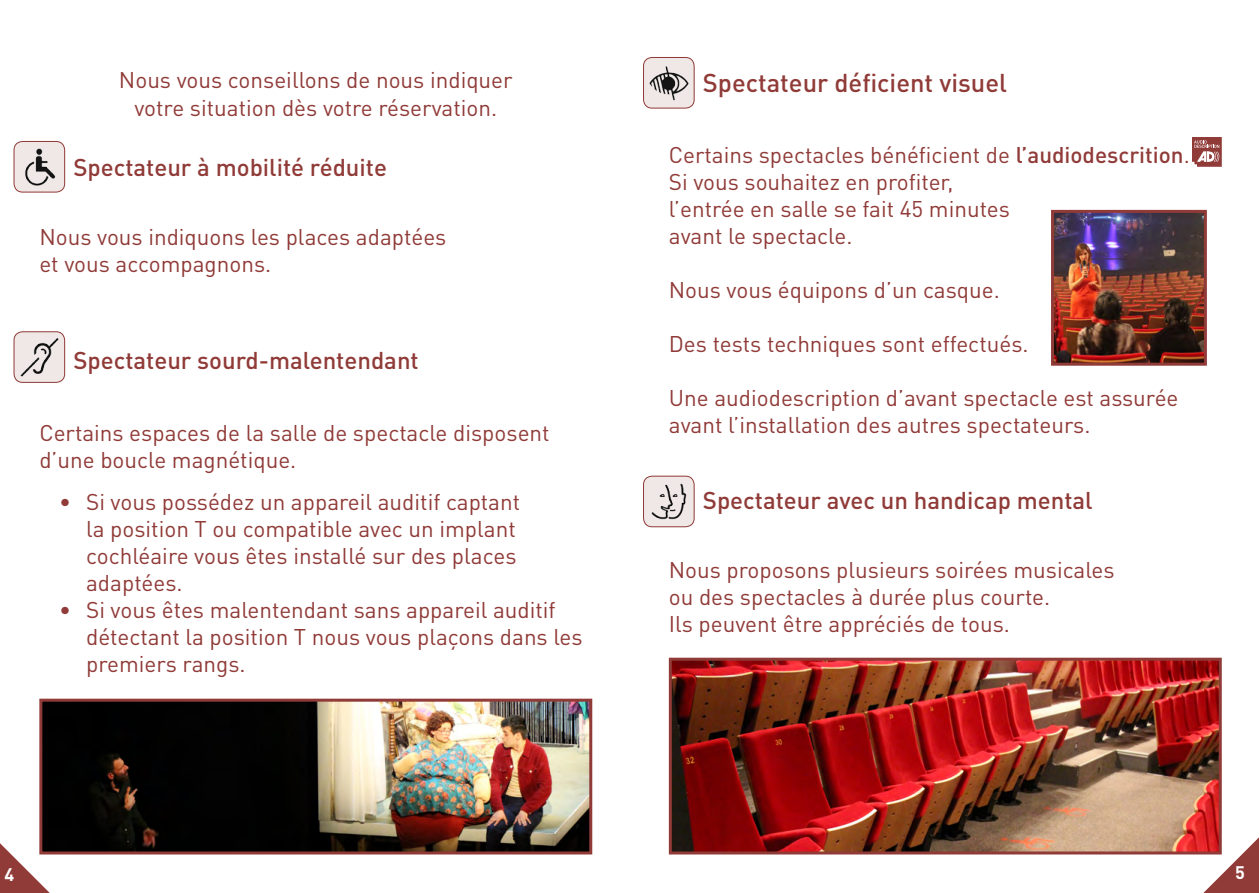
<style>
.page{position:relative;width:1259px;height:893px;background:#fff}
.page>*{position:absolute;margin:0;border:0;box-sizing:border-box;transform-origin:0 0}
.titre2{font:500 25.5px "DIN Pro";color:#903b38}
.titre2-2{font:500 24px "DIN Pro";color:#903b38}
.Style_de_paragraphe{font:22.5px/27px "DIN Pro";color:#903b38}
.t1{font:700 18px "DIN Pro";color:#fff}
.s1{font-weight:500}
</style>
<div class="page">
<svg style="left:1180px;top:813px;width:79px;height:80px"></svg>
<svg style="left:0;top:843px;width:50px;height:50px"></svg>
<img style="left:14px;top:332px;width:51px;height:50px">
<div style="left:14px;top:331px;width:51px;height:52px;border:1px solid #903b38;border-radius:9px"></div>
<img style="left:14px;top:141px;width:51px;height:51px">
<div style="left:14px;top:141px;width:51px;height:52px;border:1px solid #903b38;border-radius:9px"></div>
<img style="left:643px;top:476px;width:51px;height:51px">
<div style="left:643px;top:476px;width:51px;height:51px;border:1px solid #903b38;border-radius:9px"></div>
<img style="left:643px;top:57px;width:51px;height:51px">
<div style="left:643px;top:57px;width:51px;height:52px;border:1px solid #903b38;border-radius:9px"></div>
<img style="left:673px;top:662px;width:544px;height:188px">
<div style="left:669px;top:658px;width:552px;height:196px;border:3px solid #903b38"></div>
<svg style="left:1192px;top:137px;width:29px;height:30px"></svg>
<img style="left:1055px;top:214px;width:147px;height:148px">
<div style="left:1051px;top:210px;width:155px;height:156px;border:3px solid #903b38"></div>
<img style="left:43px;top:703px;width:545px;height:147px">
<div style="left:39px;top:699px;width:553px;height:155px;border:3px solid #903b38"></div>
<p class="Style_de_paragraphe" style="left:119px;top:65px;width:395px">Nous vous conseillons de nous indiquer</p>
<p class="Style_de_paragraphe" style="left:134px;top:94px;width:364px">votre situation dès votre réservation.</p>
<p class="titre2-2" style="left:73px;top:151px;width:315px">Spectateur à mobilité réduite</p>
<p class="Style_de_paragraphe" style="left:39px;top:222px;width:408px">Nous vous indiquons les places adaptées</p>
<p class="Style_de_paragraphe" style="left:39px;top:249px;width:233px">et vous accompagnons.</p>
<p class="titre2-2" style="left:73px;top:344px;width:347px">Spectateur sourd-malentendant</p>
<p class="Style_de_paragraphe" style="left:39px;top:419px;width:512px">Certains espaces de la salle de spectacle disposent d’une boucle magnétique.</p>
<p class="Style_de_paragraphe" style="left:86px;top:488px;width:435px;text-indent:-27px">• Si vous possédez un appareil auditif captant la position T ou compatible avec un implant cochléaire vous êtes installé sur des places adaptées.</p>
<p class="Style_de_paragraphe" style="left:86px;top:596px;width:498px;text-indent:-27px">• Si vous êtes malentendant sans appareil auditif détectant la position T nous vous plaçons dans les premiers rangs.</p>
<p class="titre2" style="left:703px;top:66px;width:306px">Spectateur déficient visuel</p>
<p class="Style_de_paragraphe" style="left:669px;top:140px;width:522px">Certains spectacles bénéficient de <span class="s1">l’audiodescrition</span>.</p>
<p class="Style_de_paragraphe" style="left:669px;top:167px;width:286px">Si vous souhaitez en profiter,</p>
<p class="Style_de_paragraphe" style="left:669px;top:194px;width:343px">l’entrée en salle se fait 45 minutes</p>
<p class="Style_de_paragraphe" style="left:669px;top:221px;width:185px">avant le spectacle.</p>
<p class="Style_de_paragraphe" style="left:669px;top:275px;width:332px">Nous vous équipons d’un casque.</p>
<p class="Style_de_paragraphe" style="left:669px;top:329px;width:361px">Des tests techniques sont effectués.</p>
<p class="Style_de_paragraphe" style="left:669px;top:383px;width:511px">Une audiodescription d’avant spectacle est assurée</p>
<p class="Style_de_paragraphe" style="left:669px;top:410px;width:423px">avant l’installation des autres spectateurs.</p>
<p class="titre2-2" style="left:703px;top:484px;width:391px">Spectateur avec un handicap mental</p>
<p class="Style_de_paragraphe" style="left:669px;top:555px;width:447px">Nous proposons plusieurs soirées musicales</p>
<p class="Style_de_paragraphe" style="left:669px;top:582px;width:383px">ou des spectacles à durée plus courte.</p>
<p class="Style_de_paragraphe" style="left:669px;top:609px;width:343px">Ils peuvent être appréciés de tous.</p>
<p class="t1" style="left:4px;top:863px;width:11px">4</p>
<p class="t1" style="left:1235px;top:860px;width:11px">5</p>
</div>
